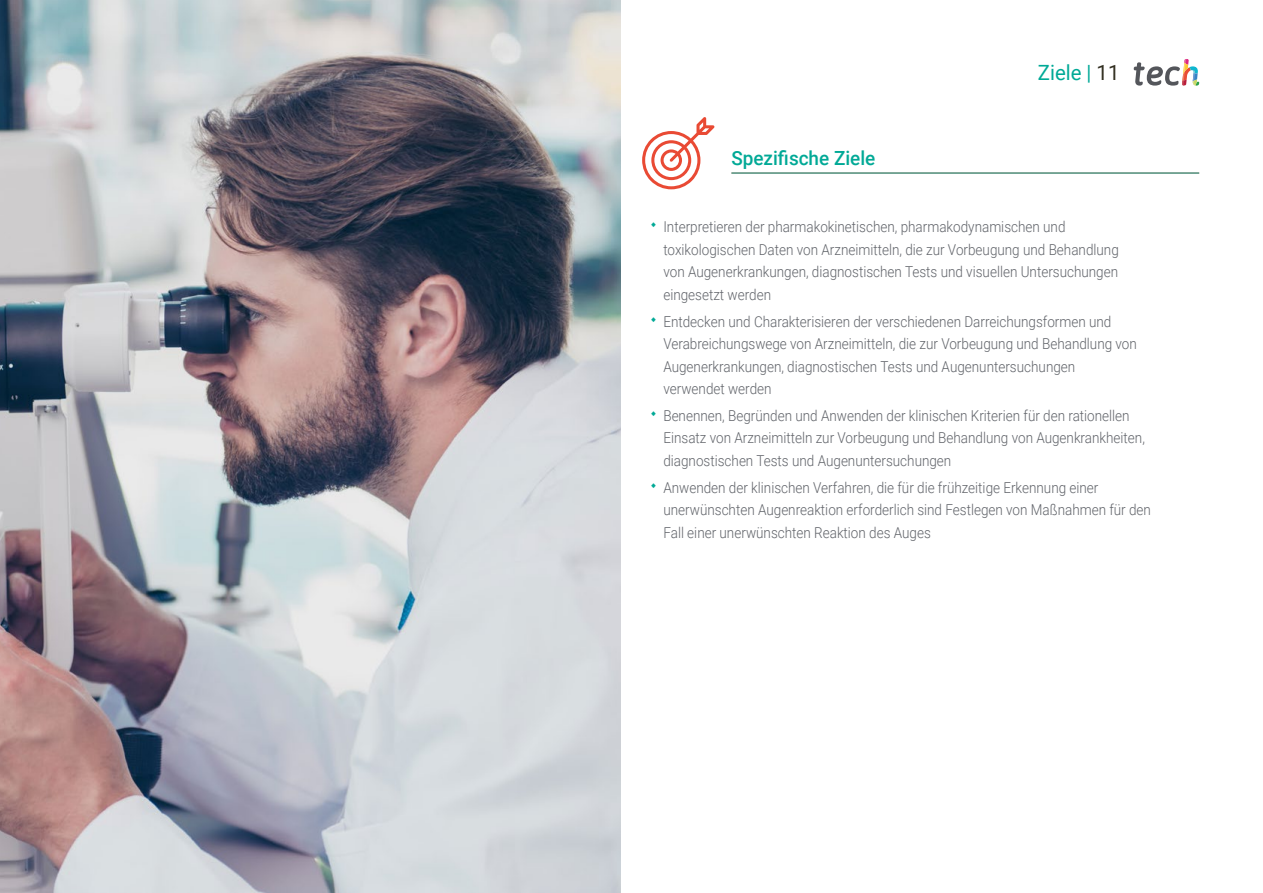
<style>
.page{position:relative;width:1263px;height:893px;background:#fff}
.page>*{position:absolute;margin:0;border:0;box-sizing:border-box;transform-origin:0 0}
.t1{font:21px "Roboto";color:#00a996}
.t2{font:500 19.5px "Roboto";color:#00a996}
.t3{font:300 15px/22.5px "Roboto";color:#61646a;scale:.9 1}
.s1{color:#00a997}
.s2{color:#312e20}
</style>
<div class="page">
<img style="left:0;top:0;width:621px;height:893px">
<svg style="left:1134px;top:59px;width:65px;height:27px"></svg>
<hr style="left:731px;top:173px;width:468px;height:1px;background:#00a996">
<svg style="left:642px;top:117px;width:72px;height:72px"></svg>
<h2 class="t2" style="left:731px;top:144px;width:145px">Spezifische Ziele</h2>
<h1 class="t1" style="left:1038px;top:57px;width:83px">Ziele <span class="s1">|</span> <span class="s2">11</span></h1>
<p class="t3" style="left:663px;top:215px;width:508px">Interpretieren der pharmakokinetischen, pharmakodynamischen und toxikologischen Daten von Arzneimitteln, die zur Vorbeugung und Behandlung von Augenerkrankungen, diagnostischen Tests und visuellen Untersuchungen eingesetzt werden</p>
<p class="t3" style="left:663px;top:309px;width:528px">Entdecken und Charakterisieren der verschiedenen Darreichungsformen und Verabreichungswege von Arzneimitteln, die zur Vorbeugung und Behandlung von Augenerkrankungen, diagnostischen Tests und Augenuntersuchungen verwendet werden</p>
<p class="t3" style="left:663px;top:404px;width:536px">Benennen, Begründen und Anwenden der klinischen Kriterien für den rationellen<br>Einsatz von Arzneimitteln zur Vorbeugung und Behandlung von Augenkrankheiten, diagnostischen Tests und Augenuntersuchungen</p>
<p class="t3" style="left:663px;top:475px;width:543px">Anwenden der klinischen Verfahren, die für die frühzeitige Erkennung einer unerwünschten Augenreaktion erforderlich sind Festlegen von Maßnahmen für den<br>Fall einer unerwünschten Reaktion des Auges</p>
</div>
